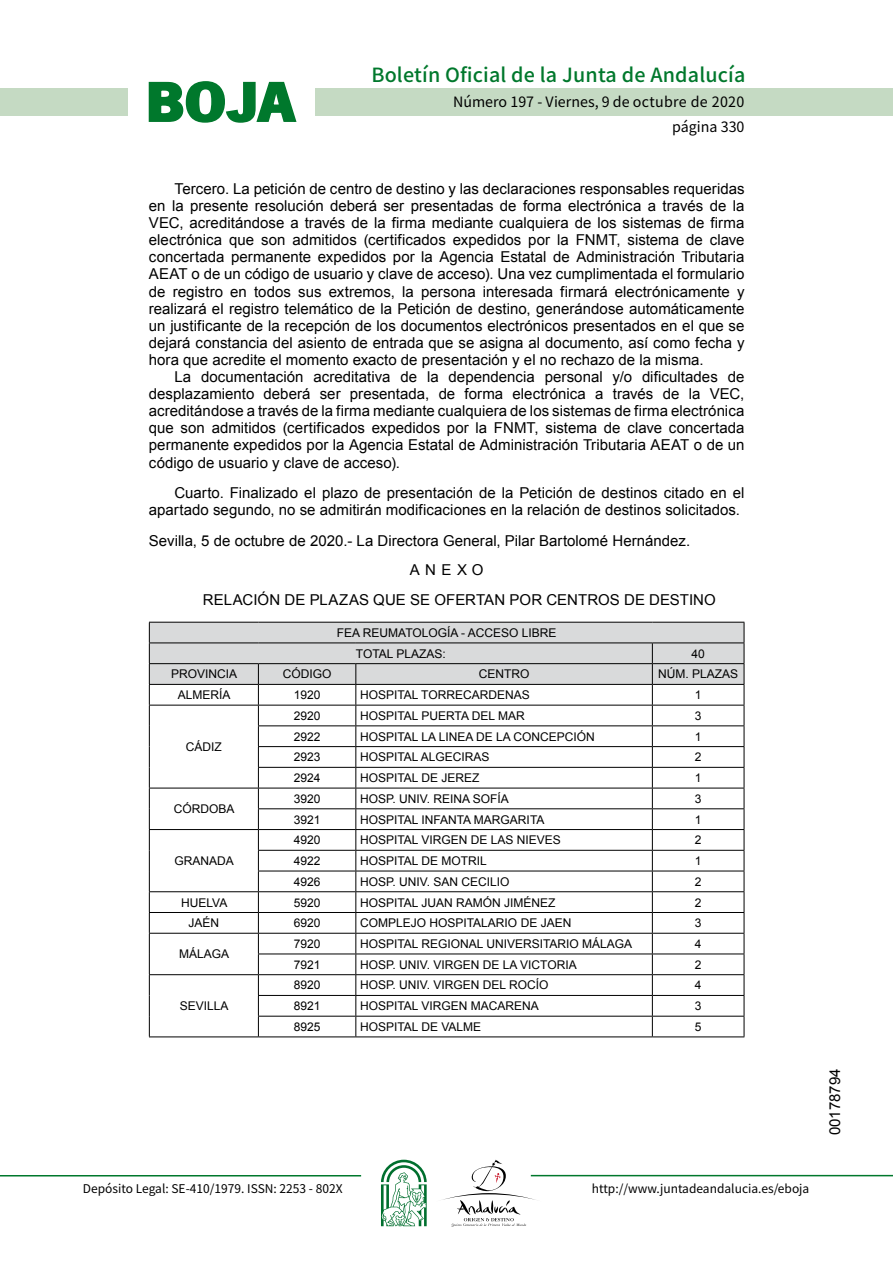
<style>
.page{position:relative;width:893px;height:1263px;background:#fff}
.page>*{position:absolute;margin:0;border:0;box-sizing:border-box;transform-origin:0 0}
.t1{font:700 57.75px "News Got T";color:#00782c;scale:1.14 1}
.t2{font:500 19.5px "Noto Sans HK";letter-spacing:.01em;color:#00782c}
.t3{font:15px/17.1px "Arial";color:#000;text-align:justify}
.t4{font:14.25px/24.5px "Noto Sans HK";color:#000;text-align:right}
.t5{font:12px/20.7px "Arial";color:#000}
.t6{font:12px "Noto Sans HK";color:#000}
</style>
<div class="page">
<div style="left:315px;top:88px;width:577px;height:28px;background:#c5dac3"></div>
<div style="left:0;top:88px;width:128px;height:28px;background:#c5dac3"></div>
<hr style="left:0;top:1175px;width:361px;height:2px;background:#00782c">
<hr style="left:531px;top:1175px;width:361px;height:1px;background:#00782c">
<svg style="left:148px;top:81px;width:149px;height:42px"></svg>
<svg style="left:442px;top:1160px;width:100px;height:67px"></svg>
<svg style="left:381px;top:1160px;width:45px;height:66px"></svg>
<svg style="left:149px;top:622px;width:595px;height:415px"></svg>
<hr style="left:149px;top:1037px;width:109px;height:1px;background:#000">
<hr style="left:258px;top:1037px;width:98px;height:1px;background:#000">
<hr style="left:356px;top:1037px;width:296px;height:1px;background:#000">
<hr style="left:652px;top:1037px;width:92px;height:1px;background:#000">
<h1 class="t1" style="left:145px;top:68px;width:133px">BOJA</h1>
<h2 class="t2" style="left:371px;top:64px;width:375px">Boletín Oficial de la Junta de Andalucía</h2>
<p class="t4" style="left:453px;top:90px;width:293px">Número 197 - Viernes, 9 de octubre de 2020 página 330</p>
<p class="t3" style="left:149px;top:180px;width:597px;text-indent:26px">Tercero. La petición de centro de destino y las declaraciones responsables requeridas en la presente resolución deberá ser presentadas de forma electrónica a través de la VEC, acreditándose a través de la firma mediante cualquiera de los sistemas de firma electrónica que son admitidos (certificados expedidos por la FNMT, sistema de clave concertada permanente expedidos por la Agencia Estatal de Administración Tributaria AEAT o de un código de usuario y clave de acceso). Una vez cumplimentada el formulario de registro en todos sus extremos, la persona interesada firmará electrónicamente y realizará el registro telemático de la Petición de destino, generándose automáticamente un justificante de la recepción de los documentos electrónicos presentados en el que se dejará constancia del asiento de entrada que se asigna al documento, así como fecha y hora que acredite el momento exacto de presentación y el no rechazo de la misma.</p>
<p class="t3" style="left:149px;top:368px;width:597px;text-indent:26px">La documentación acreditativa de la dependencia personal y/o dificultades de desplazamiento deberá ser presentada, de forma electrónica a través de la VEC, acreditándose a través de la firma mediante cualquiera de los sistemas de firma electrónica que son admitidos (certificados expedidos por la FNMT, sistema de clave concertada permanente expedidos por la Agencia Estatal de Administración Tributaria AEAT o de un código de usuario y clave de acceso).</p>
<p class="t3" style="left:149px;top:485px;width:597px;text-align:right">Cuarto. Finalizado el plazo de presentación de la Petición de destinos citado en el apartado segundo, no se admitirán modificaciones en la relación de destinos solicitados.</p>
<p class="t3" style="left:149px;top:533px;width:543px">Sevilla, 5 de octubre de 2020.- La Directora General, Pilar Bartolomé Hernández.</p>
<p class="t3" style="left:410px;top:561px;width:75px">ANEXO</p>
<p class="t3" style="left:203px;top:591px;width:514px">RELACIÓN DE PLAZAS QUE SE OFERTAN POR CENTROS DE DESTINO</p>
<p class="t5" style="left:356px;top:622px;width:202px;text-indent:-19px">FEA REUMATOLOGÍA - ACCESO LIBRE<br>TOTAL PLAZAS:</p>
<p class="t5" style="left:691px;top:643px;width:15px">40</p>
<p class="t5" style="left:171px;top:664px;width:68px">PROVINCIA</p>
<p class="t5" style="left:283px;top:664px;width:50px">CÓDIGO</p>
<p class="t5" style="left:478px;top:664px;width:52px">CENTRO</p>
<p class="t5" style="left:658px;top:664px;width:82px">NÚM. PLAZAS</p>
<p class="t5" style="left:178px;top:685px;width:54px">ALMERÍA</p>
<p class="t5" style="left:294px;top:685px;width:28px">1920</p>
<p class="t5" style="left:360px;top:685px;width:171px">HOSPITAL TORRECARDENAS</p>
<p class="t5" style="left:694px;top:685px;width:8px">1</p>
<p class="t5" style="left:186px;top:737px;width:37px">CÁDIZ</p>
<p class="t5" style="left:174px;top:799px;width:62px">CÓRDOBA</p>
<p class="t5" style="left:174px;top:851px;width:61px">GRANADA</p>
<p class="t5" style="left:294px;top:705px;width:28px">2920</p>
<p class="t5" style="left:360px;top:705px;width:166px">HOSPITAL PUERTA DEL MAR</p>
<p class="t5" style="left:694px;top:705px;width:8px">3</p>
<p class="t5" style="left:294px;top:726px;width:28px">2922</p>
<p class="t5" style="left:360px;top:726px;width:236px">HOSPITAL LA LINEA DE LA CONCEPCIÓN</p>
<p class="t5" style="left:694px;top:726px;width:8px">1</p>
<p class="t5" style="left:294px;top:747px;width:28px">2923</p>
<p class="t5" style="left:360px;top:747px;width:131px">HOSPITAL ALGECIRAS</p>
<p class="t5" style="left:694px;top:747px;width:8px">2</p>
<p class="t5" style="left:294px;top:768px;width:28px">2924</p>
<p class="t5" style="left:360px;top:768px;width:121px">HOSPITAL DE JEREZ</p>
<p class="t5" style="left:694px;top:768px;width:8px">1</p>
<p class="t5" style="left:294px;top:788px;width:28px">3920</p>
<p class="t5" style="left:360px;top:788px;width:150px">HOSP. UNIV. REINA SOFÍA</p>
<p class="t5" style="left:694px;top:788px;width:8px">3</p>
<p class="t5" style="left:294px;top:809px;width:28px">3921</p>
<p class="t5" style="left:360px;top:809px;width:186px">HOSPITAL INFANTA MARGARITA</p>
<p class="t5" style="left:694px;top:809px;width:8px">1</p>
<p class="t5" style="left:294px;top:830px;width:28px">4920</p>
<p class="t5" style="left:360px;top:830px;width:202px">HOSPITAL VIRGEN DE LAS NIEVES</p>
<p class="t5" style="left:694px;top:830px;width:8px">2</p>
<p class="t5" style="left:294px;top:851px;width:28px">4922</p>
<p class="t5" style="left:360px;top:851px;width:128px">HOSPITAL DE MOTRIL</p>
<p class="t5" style="left:694px;top:851px;width:8px">1</p>
<p class="t5" style="left:294px;top:871px;width:28px">4926</p>
<p class="t5" style="left:360px;top:871px;width:151px">HOSP. UNIV. SAN CECILIO</p>
<p class="t5" style="left:694px;top:871px;width:8px">2</p>
<p class="t5" style="left:181px;top:892px;width:48px">HUELVA</p>
<p class="t5" style="left:294px;top:892px;width:28px">5920</p>
<p class="t5" style="left:360px;top:892px;width:197px">HOSPITAL JUAN RAMÓN JIMÉNEZ</p>
<p class="t5" style="left:694px;top:892px;width:8px">2</p>
<p class="t5" style="left:188px;top:913px;width:32px">JAÉN</p>
<p class="t5" style="left:294px;top:913px;width:28px">6920</p>
<p class="t5" style="left:360px;top:913px;width:213px">COMPLEJO HOSPITALARIO DE JAEN</p>
<p class="t5" style="left:694px;top:913px;width:8px">3</p>
<p class="t5" style="left:179px;top:944px;width:52px">MÁLAGA</p>
<p class="t5" style="left:294px;top:934px;width:28px">7920</p>
<p class="t5" style="left:360px;top:934px;width:274px">HOSPITAL REGIONAL UNIVERSITARIO MÁLAGA</p>
<p class="t5" style="left:694px;top:934px;width:8px">4</p>
<p class="t5" style="left:294px;top:954px;width:28px">7921</p>
<p class="t5" style="left:360px;top:954px;width:218px">HOSP. UNIV. VIRGEN DE LA VICTORIA</p>
<p class="t5" style="left:694px;top:954px;width:8px">2</p>
<p class="t5" style="left:180px;top:996px;width:50px">SEVILLA</p>
<p class="t5" style="left:294px;top:975px;width:28px">8920</p>
<p class="t5" style="left:360px;top:975px;width:190px">HOSP. UNIV. VIRGEN DEL ROCÍO</p>
<p class="t5" style="left:694px;top:975px;width:8px">4</p>
<p class="t5" style="left:294px;top:996px;width:28px">8921</p>
<p class="t5" style="left:360px;top:996px;width:180px">HOSPITAL VIRGEN MACARENA</p>
<p class="t5" style="left:694px;top:996px;width:8px">3</p>
<p class="t5" style="left:294px;top:1016px;width:28px">8925</p>
<p class="t5" style="left:360px;top:1016px;width:123px">HOSPITAL DE VALME</p>
<p class="t5" style="left:694px;top:1016px;width:8px">5</p>
<p class="t6" style="left:83px;top:1181px;width:261px">Depósito Legal: SE-410/1979. ISSN: 2253 - 802X</p>
<p class="t6" style="left:592px;top:1181px;width:219px">http://www.juntadeandalucia.es/eboja</p>
<p class="t3" style="left:826px;top:1135px;width:68px;rotate:-90deg">00178794</p>
</div>
